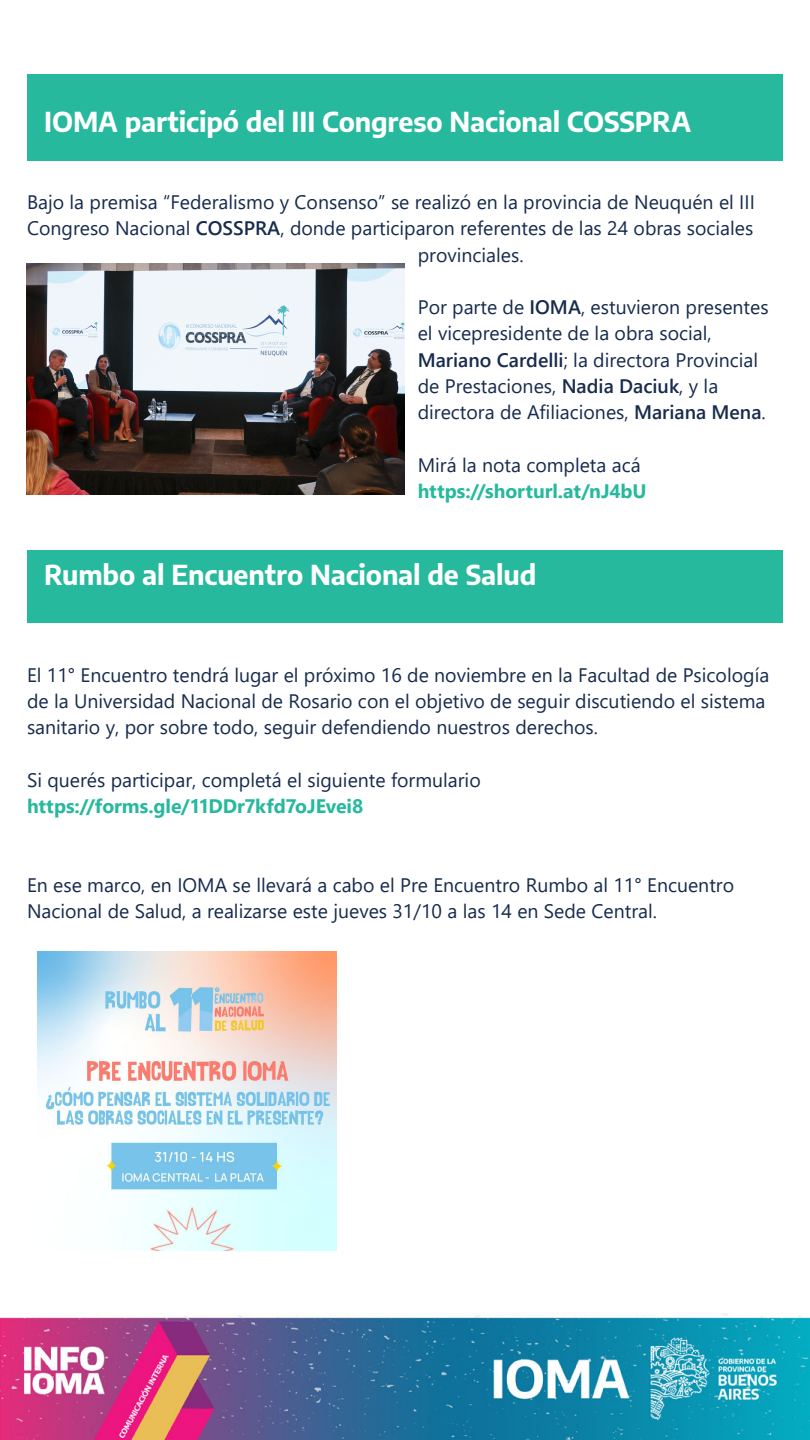
<style>
.page{position:relative;width:810px;height:1440px;background:#fff}
.page>*{position:absolute;margin:0;border:0;box-sizing:border-box;transform-origin:0 0}
.t1{font:700 27px "Encode Sans";letter-spacing:-.005em;color:#fff}
.t2{font:19.5px/26.2px "Segoe UI";color:#172b4d}
.t3{font:700 19.5px "Segoe UI";letter-spacing:-.005em;color:#26b99d}
.s1{font-weight:600}
.s2{font-weight:700;color:#26b99d}
</style>
<div class="page">
<img style="left:0;top:1314px;width:810px;height:126px">
<div style="left:27px;top:74px;width:756px;height:87px;background:#26b99d"></div>
<div style="left:27px;top:550px;width:756px;height:72px;background:#26b99d"></div>
<img style="left:37px;top:952px;width:299px;height:299px">
<img style="left:27px;top:263px;width:378px;height:231px">
<p class="t1" style="left:44px;top:101px;width:649px">IOMA participó del III Congreso Nacional COSSPRA</p>
<p class="t2" style="left:27px;top:187px;width:729px">Bajo la premisa “Federalismo y Consenso” se realizó en la provincia de Neuquén el III</p>
<p class="t2" style="left:27px;top:214px;width:728px">Congreso Nacional <span class="s1">COSSPRA</span>, donde participaron referentes de las 24 obras sociales</p>
<p class="t2" style="left:418px;top:240px;width:107px">provinciales.</p>
<p class="t2" style="left:418px;top:292px;width:352px">Por parte de <span class="s1">IOMA</span>, estuvieron presentes el vicepresidente de la obra social, <span class="s1">Mariano Cardelli</span>; la directora Provincial de Prestaciones, <span class="s1">Nadia Daciuk</span>, y la directora de Afiliaciones, <span class="s1">Mariana Mena</span>.</p>
<p class="t2" style="left:418px;top:450px;width:224px">Mirá la nota completa acá</p>
<p class="t3" style="left:418px;top:473px;width:230px">https://shorturl.at/nJ4bU</p>
<p class="t1" style="left:44px;top:555px;width:494px">Rumbo al Encuentro Nacional de Salud</p>
<p class="t2" style="left:27px;top:660px;width:744px">El 11° Encuentro tendrá lugar el próximo 16 de noviembre en la Facultad de Psicología de la Universidad Nacional de Rosario con el objetivo de seguir discutiendo el sistema sanitario y, por sobre todo, seguir defendiendo nuestros derechos.</p>
<p class="t2" style="left:27px;top:765px;width:455px">Si querés participar, completá el siguiente formulario <span class="s2">https://forms.gle/11DDr7kfd7oJEvei8</span></p>
<p class="t2" style="left:27px;top:870px;width:709px">En ese marco, en IOMA se llevará a cabo el Pre Encuentro Rumbo al 11° Encuentro<br>Nacional de Salud, a realizarse este jueves 31/10 a las 14 en Sede Central.</p>
</div>
